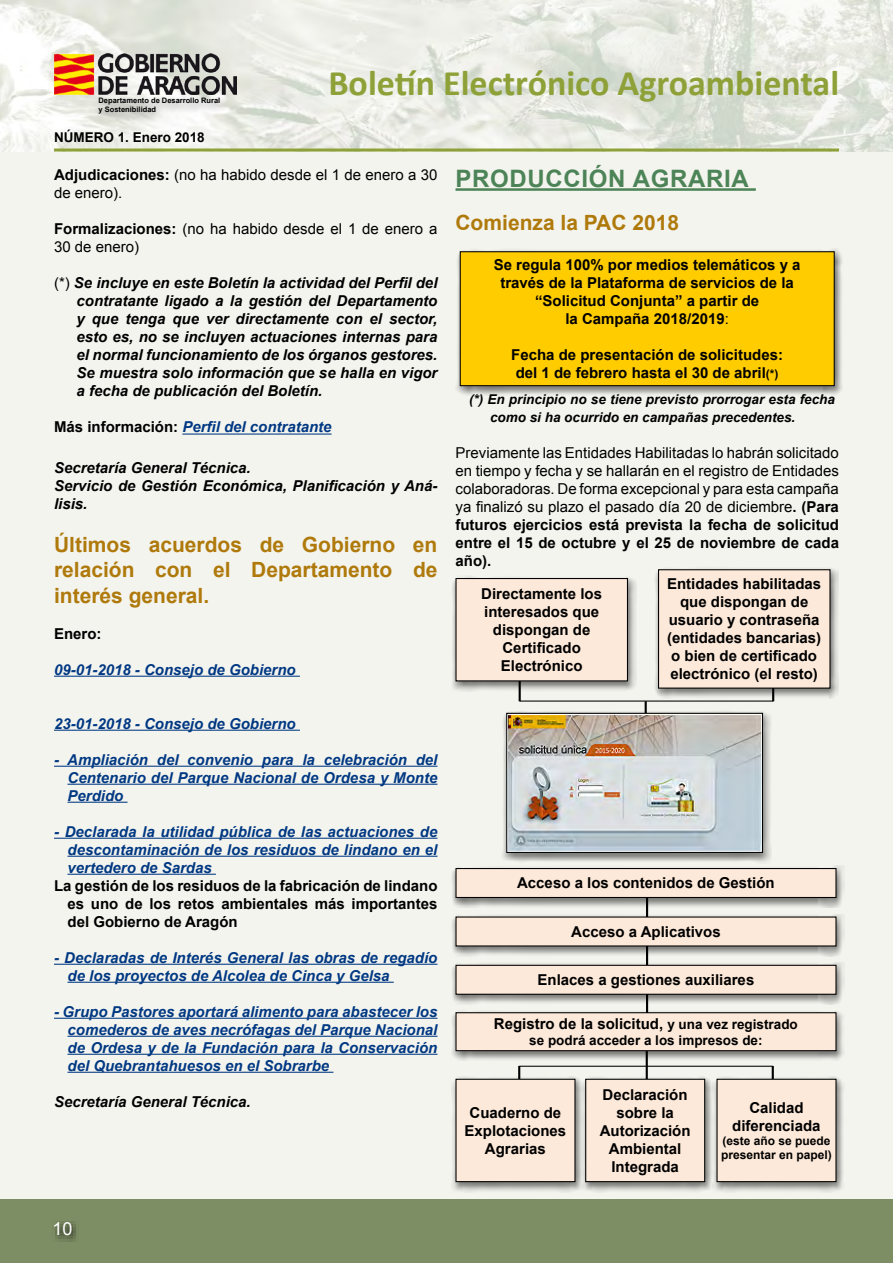
<style>
.page{position:relative;width:893px;height:1263px;background:#fff}
.page>*{position:absolute;margin:0;border:0;box-sizing:border-box;transform-origin:0 0}
.t1{font:700 36px "Calibri";color:#8ea138}
.t2{font:700 24px "Arial";letter-spacing:.03em;color:#4d8457}
.t3{font:700 21px/25.2px "Arial";color:#af7a0b;text-align:justify}
.t4{font:18px "Arial";color:#fff}
.t5{font:700 15px/18px "Arial";color:#000;text-align:center}
.t6{font:italic 700 15px/18px "Arial";color:#003882;text-align:justify}
.t7{font:15px/18px "Arial";color:#000}
.t8{font:italic 700 15px/18px "Arial";color:#000;text-align:justify}
.t9{font:italic 700 13.5px/18px "Arial";color:#000}
.t10{font:700 13.5px "Arial";color:#000}
.t11{font:700 12px/14.4px "Arial";color:#000}
.t12{font:700 7.5px/9px "Arial";color:#000}
.s1{font-weight:700}
.s2{font-weight:400;font-style:normal}
.s3{font-style:normal;color:#000}
.s4{font-weight:400}
.s5{font-size:12px}
.s6{font-size:13.5px}
</style>
<div class="page">
<div style="left:0;top:0;width:893px;height:1199px;background:#f4f4ef"></div>
<img style="left:0;top:0;width:893px;height:152px">
<div style="left:93px;top:93px;width:137px;height:32px;background:#000;opacity:.5"></div>
<img style="left:54px;top:54px;width:182px;height:41px">
<div style="left:0;top:1200px;width:893px;height:63px;background:#7d8e64"></div>
<svg style="left:51px;top:1220px;width:27px;height:22px"></svg>
<hr style="left:54px;top:149px;width:785px;height:3px;background:#8ea138">
<hr style="left:455px;top:188px;width:301px;height:3px;background:#4d8457">
<div style="left:455px;top:248px;width:388px;height:148px;background:#000;opacity:.5"></div>
<div style="left:460px;top:252px;width:374px;height:134px;background:#fc0"></div>
<div style="left:460px;top:251px;width:375px;height:135px;border:1px solid #000"></div>
<hr style="left:646px;top:1028px;width:2px;height:83px;background:#000">
<hr style="left:518px;top:1066px;width:2px;height:30px;background:#000">
<hr style="left:772px;top:1066px;width:2px;height:39px;background:#000">
<hr style="left:519px;top:1066px;width:254px;height:1px;background:#000">
<hr style="left:646px;top:881px;width:2px;height:164px;background:#000">
<hr style="left:645px;top:701px;width:2px;height:38px;background:#000">
<hr style="left:772px;top:671px;width:2px;height:30px;background:#000">
<hr style="left:519px;top:662px;width:2px;height:39px;background:#000">
<hr style="left:520px;top:700px;width:253px;height:2px;background:#000">
<div style="left:451px;top:575px;width:185px;height:116px;background:#000;opacity:.5"></div>
<div style="left:456px;top:578px;width:171px;height:103px;background:#fde9d9"></div>
<div style="left:455px;top:578px;width:173px;height:103px;border:1px solid #000"></div>
<div style="left:654px;top:566px;width:185px;height:132px;background:#000;opacity:.5"></div>
<div style="left:658px;top:570px;width:172px;height:118px;background:#fde9d9"></div>
<div style="left:658px;top:569px;width:172px;height:120px;border:1px solid #000"></div>
<div style="left:502px;top:710px;width:270px;height:153px;background:#000;opacity:.5"></div>
<img style="left:508px;top:715px;width:253px;height:136px">
<div style="left:506px;top:713px;width:257px;height:140px;border:1px solid #000"></div>
<div style="left:451px;top:865px;width:394px;height:43px;background:#000;opacity:.5"></div>
<div style="left:456px;top:868px;width:380px;height:29px;background:#fde9d9"></div>
<div style="left:455px;top:868px;width:381px;height:30px;border:1px solid #000"></div>
<div style="left:451px;top:914px;width:394px;height:42px;background:#000;opacity:.5"></div>
<div style="left:456px;top:917px;width:380px;height:29px;background:#fde9d9"></div>
<div style="left:451px;top:962px;width:394px;height:43px;background:#000;opacity:.5"></div>
<div style="left:456px;top:965px;width:380px;height:29px;background:#fde9d9"></div>
<div style="left:455px;top:965px;width:381px;height:30px;border:1px solid #000"></div>
<div style="left:451px;top:1009px;width:394px;height:52px;background:#000;opacity:.5"></div>
<div style="left:456px;top:1013px;width:380px;height:38px;background:#fde9d9"></div>
<div style="left:455px;top:1012px;width:381px;height:39px;border:1px solid #000"></div>
<div style="left:451px;top:1076px;width:133px;height:116px;background:#000;opacity:.5"></div>
<div style="left:456px;top:1079px;width:119px;height:102px;background:#fde9d9"></div>
<div style="left:455px;top:1079px;width:120px;height:103px;border:1px solid #000"></div>
<div style="left:712px;top:1076px;width:133px;height:116px;background:#000;opacity:.5"></div>
<div style="left:717px;top:1079px;width:119px;height:102px;background:#fde9d9"></div>
<div style="left:716px;top:1079px;width:120px;height:103px;border:1px solid #000"></div>
<div style="left:581px;top:1076px;width:133px;height:116px;background:#000;opacity:.5"></div>
<div style="left:586px;top:1079px;width:119px;height:102px;background:#fde9d9"></div>
<div style="left:585px;top:1079px;width:120px;height:103px;border:1px solid #000"></div>
<hr style="left:182px;top:433px;width:150px;height:2px;background:#003882">
<hr style="left:54px;top:676px;width:246px;height:1px;background:#003882">
<hr style="left:54px;top:730px;width:246px;height:1px;background:#003882">
<hr style="left:54px;top:766px;width:383px;height:1px;background:#003882">
<hr style="left:68px;top:784px;width:369px;height:1px;background:#003882">
<hr style="left:68px;top:802px;width:60px;height:1px;background:#003882">
<hr style="left:54px;top:838px;width:383px;height:1px;background:#003882">
<hr style="left:68px;top:856px;width:369px;height:1px;background:#003882">
<hr style="left:68px;top:874px;width:148px;height:1px;background:#003882">
<hr style="left:54px;top:964px;width:383px;height:1px;background:#003882">
<hr style="left:68px;top:982px;width:326px;height:1px;background:#003882">
<hr style="left:54px;top:1018px;width:383px;height:1px;background:#003882">
<hr style="left:68px;top:1036px;width:369px;height:1px;background:#003882">
<hr style="left:68px;top:1054px;width:369px;height:1px;background:#003882">
<hr style="left:68px;top:1072px;width:265px;height:1px;background:#003882">
<p class="t12" style="left:99px;top:96px;width:123px">Departamento de Desarrollo Rural y Sostenibilidad</p>
<p class="t10" style="left:54px;top:129px;width:152px">NÚMERO 1. Enero 2018</p>
<h1 class="t1" style="left:328px;top:60px;width:512px">Boletín Electrónico Agroambiental</h1>
<p class="t7" style="left:54px;top:166px;width:385px"><span class="s1">Adjudicaciones:</span> (no ha habido desde el 1 de enero a 30 de enero).</p>
<p class="t7" style="left:54px;top:220px;width:385px"><span class="s1">Formalizaciones:</span> (no ha habido desde el 1 de enero a<br>30 de enero)</p>
<p class="t8" style="left:76px;top:275px;width:362px;text-indent:-22px"><span class="s2">(*)</span> Se incluye en este Boletín la actividad del Perfil del contratante ligado a la gestión del Departamento y que tenga que ver directamente con el sector, esto es, no se incluyen actuaciones internas para el normal funcionamiento de los órganos gestores.<br>Se muestra solo información que se halla en vigor a fecha de publicación del Boletín.</p>
<p class="t6" style="left:54px;top:419px;width:279px"><span class="s3">Más información:</span> Perfil del contratante</p>
<p class="t8" style="left:54px;top:459px;width:385px;text-align:left">Secretaría General Técnica.<br>Servicio de Gestión Económica, Planificación y Aná&shy;lisis.</p>
<h3 class="t3" style="left:54px;top:533px;width:385px">Últimos acuerdos de Gobierno en relación con el Departamento de interés general.</h3>
<p class="t5" style="left:54px;top:625px;width:49px">Enero:</p>
<p class="t6" style="left:54px;top:661px;width:243px">09-01-2018 - Consejo de Gobierno</p>
<p class="t6" style="left:54px;top:715px;width:243px">23-01-2018 - Consejo de Gobierno</p>
<p class="t6" style="left:68px;top:751px;width:371px;text-indent:-14px">- Ampliación del convenio para la celebración del Centenario del Parque Nacional de Ordesa y Monte Perdido</p>
<p class="t6" style="left:68px;top:823px;width:371px;text-indent:-14px">- Declarada la utilidad pública de las actuaciones de descontaminación de los residuos de lindano en el vertedero de Sardas</p>
<p class="t5" style="left:68px;top:877px;width:371px;text-align:justify;text-indent:-14px">La gestión de los residuos de la fabricación de lindano es uno de los retos ambientales más importantes del Gobierno de Aragón</p>
<p class="t6" style="left:68px;top:949px;width:371px;text-indent:-14px">- Declaradas de Interés General las obras de regadío de los proyectos de Alcolea de Cinca y Gelsa</p>
<p class="t6" style="left:68px;top:1003px;width:371px;text-indent:-14px">- Grupo Pastores aportará alimento para abastecer los comederos de aves necrófagas del Parque Nacional de Ordesa y de la Fundación para la Conservación del Quebrantahuesos en el Sobrarbe</p>
<p class="t8" style="left:54px;top:1093px;width:198px">Secretaría General Técnica.</p>
<h2 class="t2" style="left:455px;top:163px;width:295px">PRODUCCIÓN AGRARIA</h2>
<h3 class="t3" style="left:455px;top:211px;width:225px">Comienza la PAC 2018</h3>
<p class="t5" style="left:494px;top:256px;width:308px">Se regula 100% por medios telemáticos y a través de la Plataforma de servicios de la “Solicitud Conjunta” a partir de<br>la Campaña 2018/2019<span class="s4">:</span></p>
<p class="t5" style="left:511px;top:346px;width:273px;text-align:left">Fecha de presentación de solicitudes: del 1 de febrero hasta el 30 de abril<span class="s5">(*)</span></p>
<p class="t9" style="left:490px;top:391px;width:346px;text-indent:-21px">(*) En principio no se tiene previsto prorrogar esta fecha como si ha ocurrido en campañas precedentes.</p>
<p class="t7" style="left:455px;top:444px;width:385px;text-align:justify">Previamente las Entidades Habilitadas lo habrán solicitado en tiempo y fecha y se hallarán en el registro de Entidades colaboradoras. De forma excepcional y para esta campaña ya finalizó su plazo el pasado día 20 de diciembre<span class="s1">. (Para futuros ejercicios está prevista la fecha de solicitud entre el 15 de octubre y el 25 de noviembre de cada año).</span></p>
<p class="t5" style="left:481px;top:585px;width:122px">Directamente los interesados que dispongan de<br>Certificado<br>Electrónico</p>
<p class="t5" style="left:667px;top:575px;width:156px">Entidades habilitadas que dispongan de usuario y contraseña (entidades bancarias) o bien de certificado electrónico (el resto)</p>
<p class="t5" style="left:517px;top:875px;width:259px">Acceso a los contenidos de Gestión</p>
<p class="t5" style="left:571px;top:923px;width:151px">Acceso a Aplicativos</p>
<p class="t5" style="left:537px;top:971px;width:218px">Enlaces a gestiones auxiliares</p>
<p class="t5" style="left:494px;top:1015px;width:305px">Registro de la solicitud, <span class="s6">y una vez registrado</span></p>
<p class="t10" style="left:529px;top:1031px;width:235px">se podrá acceder a los impresos de:</p>
<p class="t5" style="left:600px;top:1086px;width:92px">Declaración sobre la<br>Autorización<br>Ambiental<br>Integrada</p>
<p class="t5" style="left:465px;top:1104px;width:103px">Cuaderno de<br>Explotaciones<br>Agrarias</p>
<p class="t5" style="left:732px;top:1099px;width:90px">Calidad diferenciada</p>
<p class="t11" style="left:721px;top:1134px;width:112px">(este año se puede presentar en papel)</p>
<p class="t4" style="left:53px;top:1217px;width:22px">10</p>
</div>
